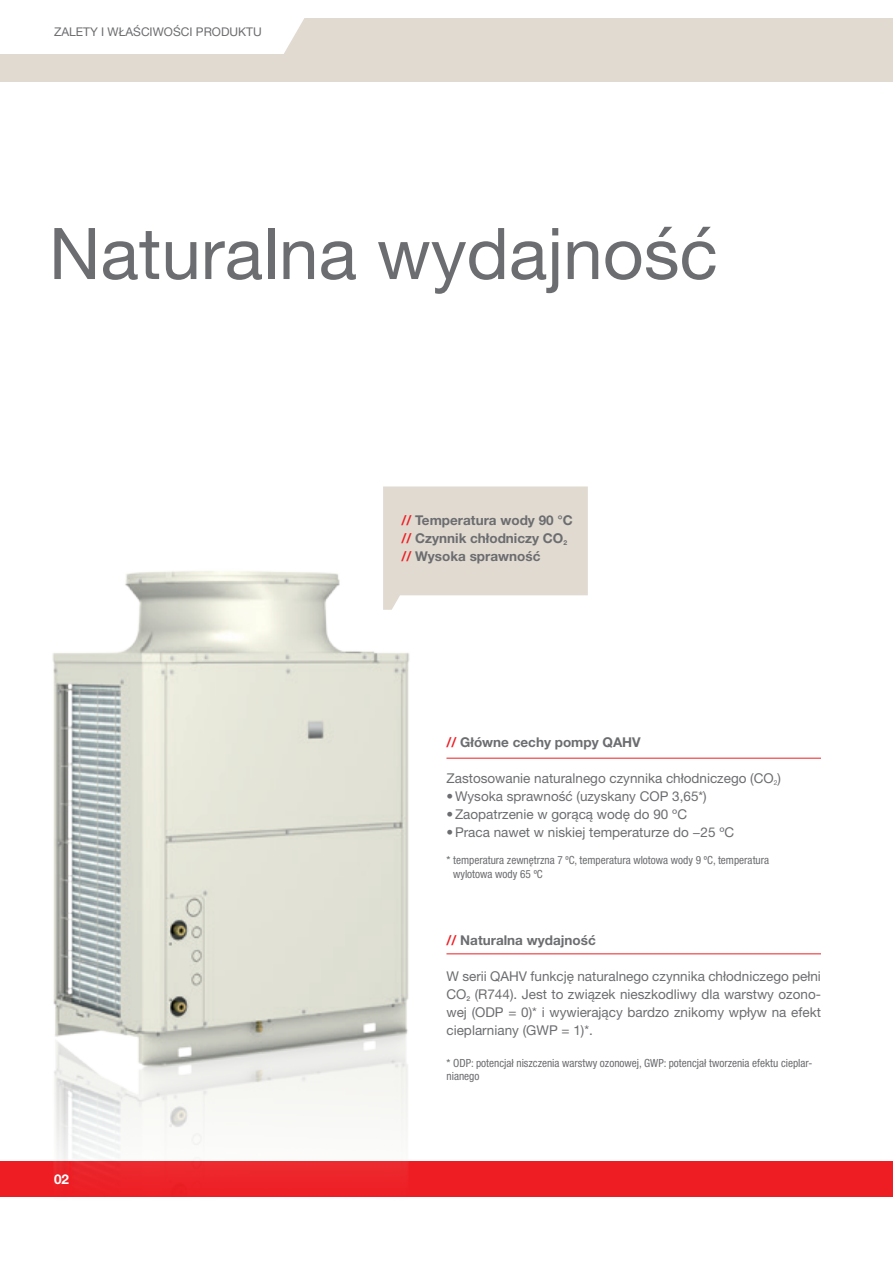
<style>
.page{position:relative;width:893px;height:1263px;background:#fff}
.page>*{position:absolute;margin:0;border:0;box-sizing:border-box;transform-origin:0 0}
.t1{font:71.4px "Helvetica Neue LT Pro";color:#6c6d70}
.t2{font:13.5px/18px "Helvetica Neue LT Pro";color:#6c6d70;text-align:justify}
.t3{font:700 13.5px/18px "Helvetica Neue LT Pro";color:#6c6d70}
.t4{font:700 13.5px "Helvetica Neue LT Pro";color:#fff}
.t5{font:12px "Helvetica Neue LT Pro";color:#6c6d70}
.t6{font:condensed 11.25px/13.5px "Helvetica Neue LT Pro";color:#6c6d70}
.s1{color:#ee1d23}
</style>
<div class="page">
<div style="left:0;top:1161px;width:893px;height:36px;background:#ee1d23"></div>
<div style="left:0;top:18px;width:893px;height:63px;background:#e1dad1"></div>
<div style="left:0;top:18px;width:304px;height:36px;background:#fff"></div>
<div style="left:383px;top:486px;width:205px;height:110px;background:#e1dad1"></div>
<img style="left:52px;top:527px;width:398px;height:647px">
<hr style="left:446px;top:758px;width:375px;height:1px;background:#ee1d23">
<hr style="left:446px;top:953px;width:375px;height:1px;background:#ee1d23">
<p class="t5" style="left:54px;top:24px;width:209px">ZALETY I WŁAŚCIWOŚCI PRODUKTU</p>
<h1 class="t1" style="left:49px;top:210px;width:670px">Naturalna wydajność</h1>
<p class="t3" style="left:401px;top:511px;width:173px"><span class="s1">//</span> Temperatura wody 90 °C <span class="s1">//</span> Czynnik chłodniczy CO<sub>2 </sub><span class="s1">//</span> Wysoka sprawność</p>
<p class="t3" style="left:446px;top:733px;width:196px"><span class="s1">//</span> Główne cechy pompy QAHV</p>
<p class="t2" style="left:446px;top:769px;width:336px">Zastosowanie naturalnego czynnika chłodniczego (CO<sub>2</sub>)</p>
<p class="t2" style="left:446px;top:787px;width:262px">•Wysoka sprawność (uzyskany COP 3,65*)</p>
<p class="t2" style="left:446px;top:805px;width:242px">•Zaopatrzenie w gorącą wodę do 90 ºC</p>
<p class="t2" style="left:446px;top:823px;width:289px">•Praca nawet w niskiej temperaturze do −25 ºC</p>
<p class="t6" style="left:453px;top:853px;width:317px;text-indent:-7px">* temperatura zewnętrzna 7 ºC, temperatura wlotowa wody 9 ºC, temperatura wylotowa wody 65 ºC</p>
<p class="t4" style="left:54px;top:1170px;width:17px">02</p>
<p class="t3" style="left:446px;top:931px;width:151px"><span class="s1">//</span> Naturalna wydajność</p>
<p class="t2" style="left:446px;top:967px;width:376px">W serii QAHV funkcję naturalnego czynnika chłodniczego pełni CO<sub>2</sub> (R744). Jest to związek nieszkodliwy dla warstwy ozono&shy;wej (ODP = 0)* i wywierający bardzo znikomy wpływ na efekt cieplarniany (GWP = 1)*.</p>
<p class="t6" style="left:446px;top:1056px;width:367px">* ODP: potencjał niszczenia warstwy ozonowej, GWP: potencjał tworzenia efektu cieplar&shy;nianego</p>
</div>
